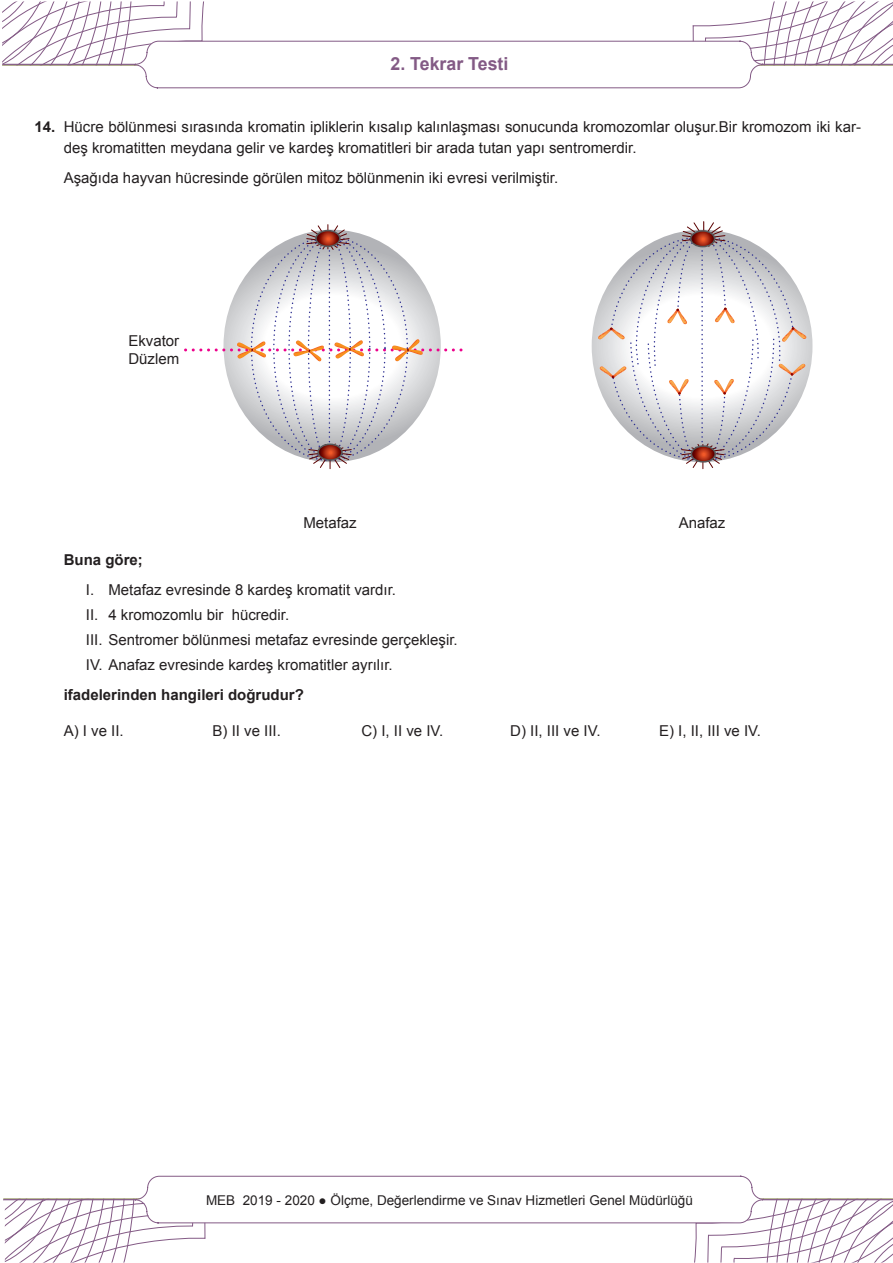
<style>
.page{position:relative;width:893px;height:1263px;background:#fff}
.page>*{position:absolute;margin:0;border:0;box-sizing:border-box;transform-origin:0 0}
.t1{font:700 18px "Arial";color:#835a85}
.t2{font:15px/25.2px "Arial";color:#231f20}
.t3{font:700 15px "Arial";color:#231f20}
.t4{font:13.5px "Arial";color:#231f20}
.s1{font-weight:700}
</style>
<div class="page">
<svg style="left:3px;top:1175px;width:890px;height:87px"></svg>
<svg style="left:2px;top:1px;width:891px;height:88px"></svg>
<svg style="left:592px;top:307px;width:220px;height:78px"></svg>
<svg style="left:598px;top:222px;width:208px;height:247px"></svg>
<div style="left:691px;top:445px;width:25px;height:18px;border:2px solid #57585a;border-radius:50%"></div>
<svg style="left:186px;top:225px;width:277px;height:244px"></svg>
<p class="t1" style="left:391px;top:52px;width:119px">2. Tekrar Testi</p>
<p class="t2" style="left:64px;top:116px;width:799px;line-height:21px;text-indent:-29px"><span class="s1">14.</span> Hücre bölünmesi sırasında kromatin ipliklerin kısalıp kalınlaşması sonucunda kromozomlar oluşur.Bir kromozom iki kar&shy;deş kromatitten meydana gelir ve kardeş kromatitleri bir arada tutan yapı sentromerdir.</p>
<p class="t2" style="left:64px;top:165px;width:496px">Aşağıda hayvan hücresinde görülen mitoz bölünmenin iki evresi verilmiştir.</p>
<p class="t2" style="left:128px;top:332px;width:52px;line-height:18px">Ekvator<br>Düzlem</p>
<p class="t2" style="left:303px;top:510px;width:55px">Metafaz</p>
<p class="t2" style="left:679px;top:510px;width:48px">Anafaz</p>
<p class="t3" style="left:64px;top:550px;width:81px">Buna göre;</p>
<p class="t2" style="left:86px;top:577px;width:373px">I. Metafaz evresinde 8 kardeş kromatit vardır.<br>II. 4 kromozomlu bir hücredir.<br>III. Sentromer bölünmesi metafaz evresinde gerçekleşir.<br>IV. Anafaz evresinde kardeş kromatitler ayrılır.</p>
<p class="t3" style="left:64px;top:685px;width:242px">ifadelerinden hangileri doğrudur?</p>
<p class="t2" style="left:64px;top:719px;width:62px">A) I ve II.</p>
<p class="t2" style="left:213px;top:719px;width:70px">B) II ve III.</p>
<p class="t2" style="left:361px;top:719px;width:83px">C) I, II ve IV.</p>
<p class="t2" style="left:510px;top:719px;width:92px">D) II, III ve IV.</p>
<p class="t2" style="left:659px;top:719px;width:103px">E) I, II, III ve IV.</p>
<p class="t4" style="left:206px;top:1191px;width:488px">MEB 2019 - 2020 ● Ölçme, Değerlendirme ve Sınav Hizmetleri Genel Müdürlüğü</p>
</div>
